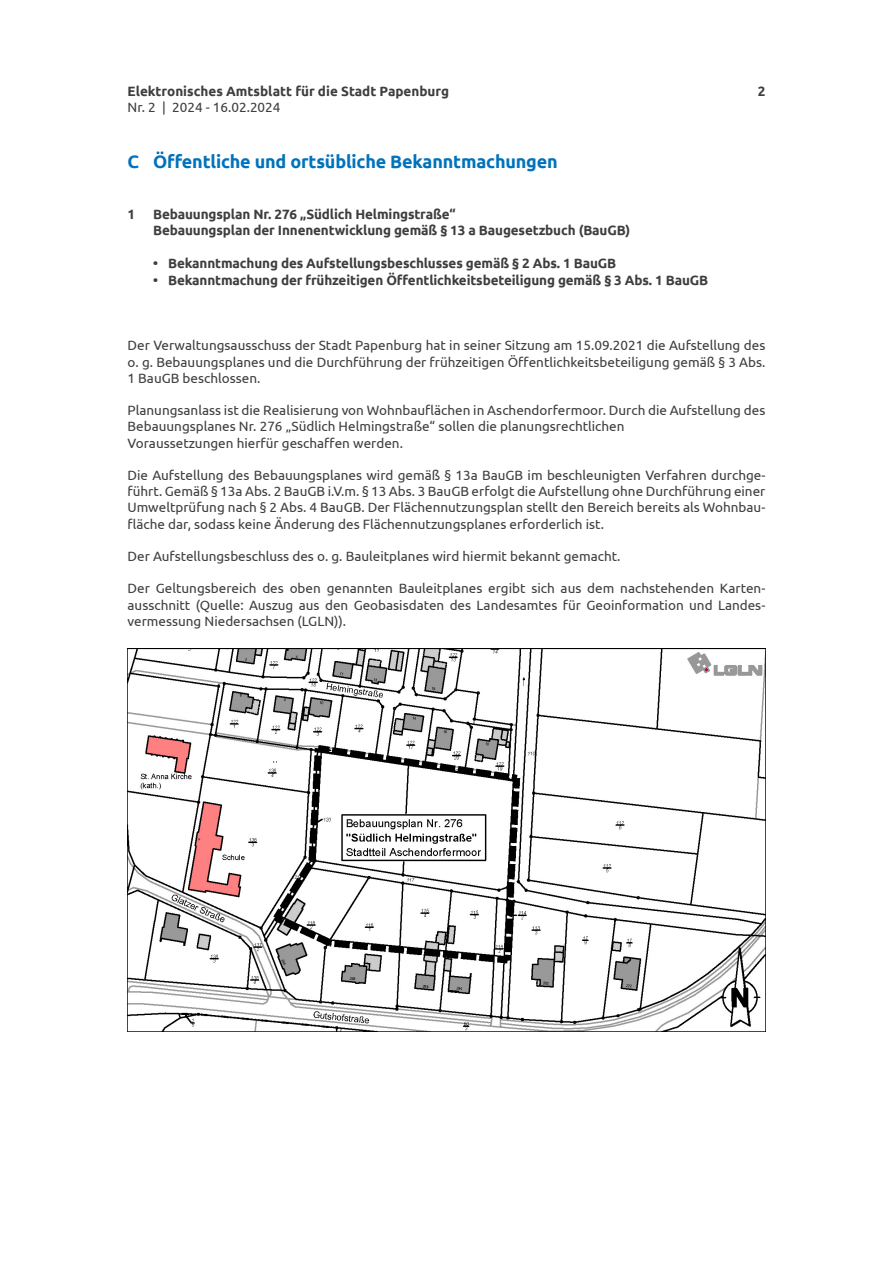
<style>
.page{position:relative;width:893px;height:1263px;background:#fff}
.page>*{position:absolute;margin:0;border:0;box-sizing:border-box;transform-origin:0 0}
.t1{font:700 18px "Ubuntu";letter-spacing:-.01em;color:#0072bc}
.t2{font:13.5px/16.2px "Ubuntu";color:#3e3e3f;text-align:justify}
.t3{font:700 13.5px/16.5px "Ubuntu";letter-spacing:-.01em;color:#3e3e3f}
</style>
<div class="page">
<img style="left:128px;top:648px;width:637px;height:383px">
<p class="t3" style="left:128px;top:82px;width:323px">Elektronisches Amtsblatt für die Stadt Papenburg</p>
<p class="t2" style="left:128px;top:98px;width:154px">Nr. 2 | 2024 - 16.02.2024</p>
<h1 class="t1" style="left:128px;top:151px;width:432px">C Öffentliche und ortsübliche Bekanntmachungen</h1>
<p class="t3" style="left:128px;top:205px;width:9px">1</p>
<p class="t3" style="left:153px;top:205px;width:479px">Bebauungsplan Nr. 276 „Südlich Helmingstraße“<br>Bebauungsplan der Innenentwicklung gemäß § 13 a Baugesetzbuch (BauGB)</p>
<p class="t3" style="left:153px;top:255px;width:465px">• Bekanntmachung des Aufstellungsbeschlusses gemäß § 2 Abs. 1 BauGB</p>
<p class="t3" style="left:153px;top:271px;width:557px">• Bekanntmachung der frühzeitigen Öffentlichkeitsbeteiligung gemäß § 3 Abs. 1 BauGB</p>
<p class="t3" style="left:758px;top:82px;width:9px">2</p>
<p class="t2" style="left:128px;top:337px;width:639px">Der Verwaltungsausschuss der Stadt Papenburg hat in seiner Sitzung am 15.09.2021 die Aufstellung des o. g. Bebauungsplanes und die Durchführung der frühzeitigen Öffentlichkeitsbeteiligung gemäß § 3 Abs.<br>1 BauGB beschlossen.</p>
<p class="t2" style="left:128px;top:402px;width:639px;text-align:left">Planungsanlass ist die Realisierung von Wohnbauflächen in Aschendorfermoor. Durch die Aufstellung des<br>Bebauungsplanes Nr. 276 „Südlich Helmingstraße“ sollen die planungsrechtlichen<br>Voraussetzungen hierfür geschaffen werden.</p>
<p class="t2" style="left:128px;top:467px;width:639px">Die Aufstellung des Bebauungsplanes wird gemäß § 13a BauGB im beschleunigten Verfahren durchge&shy;führt. Gemäß § 13a Abs. 2 BauGB i.V.m. § 13 Abs. 3 BauGB erfolgt die Aufstellung ohne Durchführung einer Umweltprüfung nach § 2 Abs. 4 BauGB. Der Flächennutzungsplan stellt den Bereich bereits als Wohnbau&shy;fläche dar, sodass keine Änderung des Flächennutzungsplanes erforderlich ist.</p>
<p class="t2" style="left:128px;top:548px;width:494px">Der Aufstellungsbeschluss des o. g. Bauleitplanes wird hiermit bekannt gemacht.</p>
<p class="t2" style="left:128px;top:580px;width:639px">Der Geltungsbereich des oben genannten Bauleitplanes ergibt sich aus dem nachstehenden Karten&shy;ausschnitt (Quelle: Auszug aus den Geobasisdaten des Landesamtes für Geoinformation und Landes&shy;vermessung Niedersachsen (LGLN)).</p>
</div>
